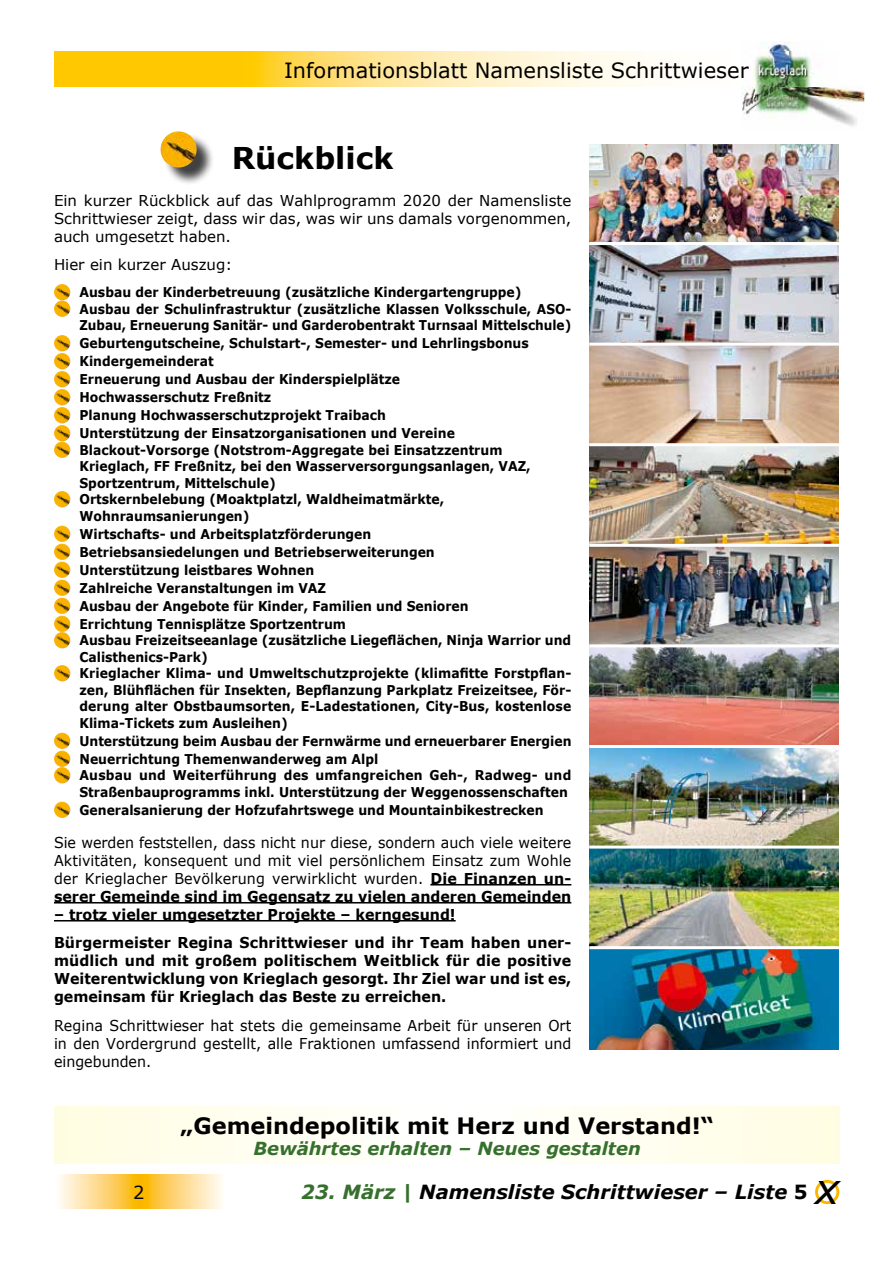
<style>
.page{position:relative;width:893px;height:1263px;background:#fff}
.page>*{position:absolute;margin:0;border:0;box-sizing:border-box;transform-origin:0 0}
.t1{font:italic 42.15px "Verdana";color:#000}
.t2{font:700 30px "Verdana";color:#000}
.t3{font:700 22.5px "Verdana";color:#000}
.t4{font:21px "Verdana";color:#000}
.t5{font:italic 700 19.5px "Verdana";color:#000}
.t6{font:italic 700 18px "Verdana";color:#36702d}
.t7{font:18px "Verdana";color:#000}
.t8{font:15px/18px "Verdana";letter-spacing:.005em;color:#000;text-align:justify;scale:.95 1}
.t9{font:700 15px/18px "Verdana";color:#000;scale:.95 1}
.t10{font:15px/18px "Verdana";letter-spacing:.005em;color:#000;text-align:justify}
.t11{font:700 13.5px/16.5px "Verdana";color:#000;scale:.92 1}
.s1{font-weight:700}
.s2{color:#36702d}
.s3{font-style:normal}
</style>
<div class="page">
<svg style="left:59px;top:1175px;width:163px;height:34px;background:#fdd880"></svg>
<svg style="left:55px;top:52px;width:590px;height:34px;background:#ffde70"></svg>
<img style="left:768px;top:42px;width:38px;height:10px">
<img style="left:741px;top:86px;width:123px;height:40px">
<img style="left:753px;top:52px;width:61px;height:34px">
<div style="left:815px;top:1180px;width:24px;height:24px;border:3px solid #fbb600;border-radius:50%"></div>
<hr style="left:430px;top:884px;width:141px;height:1px;background:#000">
<hr style="left:54px;top:902px;width:517px;height:1px;background:#000">
<hr style="left:54px;top:920px;width:402px;height:1px;background:#000">
<img style="left:54px;top:284px;width:16px;height:16px;border-radius:8px">
<img style="left:54px;top:301px;width:16px;height:16px;border-radius:8px">
<img style="left:54px;top:335px;width:16px;height:16px;border-radius:8px">
<img style="left:54px;top:353px;width:16px;height:16px;border-radius:8px">
<img style="left:54px;top:371px;width:16px;height:16px;border-radius:8px">
<img style="left:54px;top:389px;width:16px;height:16px;border-radius:8px">
<img style="left:54px;top:407px;width:16px;height:16px;border-radius:8px">
<img style="left:54px;top:425px;width:16px;height:16px;border-radius:8px">
<img style="left:54px;top:442px;width:16px;height:16px;border-radius:8px">
<img style="left:54px;top:491px;width:16px;height:16px;border-radius:8px">
<img style="left:54px;top:526px;width:16px;height:16px;border-radius:8px">
<img style="left:54px;top:544px;width:16px;height:16px;border-radius:8px">
<img style="left:54px;top:562px;width:16px;height:16px;border-radius:8px">
<img style="left:54px;top:580px;width:16px;height:16px;border-radius:8px">
<img style="left:54px;top:598px;width:16px;height:16px;border-radius:8px">
<img style="left:54px;top:616px;width:16px;height:16px;border-radius:8px">
<img style="left:54px;top:632px;width:16px;height:16px;border-radius:8px">
<img style="left:54px;top:665px;width:16px;height:16px;border-radius:8px">
<img style="left:54px;top:733px;width:16px;height:16px;border-radius:8px">
<img style="left:54px;top:751px;width:16px;height:16px;border-radius:8px">
<img style="left:54px;top:767px;width:16px;height:16px;border-radius:8px">
<img style="left:54px;top:802px;width:16px;height:16px;border-radius:8px">
<div style="left:163px;top:134px;width:52px;height:52px;background:#000;opacity:.75"></div>
<img style="left:161px;top:131px;width:36px;height:37px;border-radius:18px">
<svg style="left:55px;top:1106px;width:785px;height:57px"></svg>
<img style="left:589px;top:145px;width:250px;height:97px">
<img style="left:589px;top:245px;width:250px;height:98px">
<svg style="left:589px;top:346px;width:250px;height:97px;background:#cbb3a0"></svg>
<img style="left:589px;top:446px;width:250px;height:98px">
<img style="left:589px;top:547px;width:250px;height:97px">
<img style="left:589px;top:647px;width:250px;height:98px">
<img style="left:589px;top:748px;width:250px;height:97px">
<img style="left:589px;top:848px;width:250px;height:98px">
<img style="left:589px;top:949px;width:250px;height:101px">
<h3 class="t4" style="left:284px;top:57px;width:466px">Informationsblatt Namensliste Schrittwieser</h3>
<h2 class="t2" style="left:232px;top:138px;width:163px">Rückblick</h2>
<p class="t10" style="left:54px;top:191px;width:519px">Ein kurzer Rückblick auf das Wahlprogramm 2020 der Namensliste Schrittwieser zeigt, dass wir das, was wir uns damals vorgenommen, auch umgesetzt haben.</p>
<p class="t10" style="left:54px;top:256px;width:180px">Hier ein kurzer Auszug:</p>
<p class="t11" style="left:79px;top:284px;width:536px">Ausbau der Kinderbetreuung (zusätzliche Kindergartengruppe)<br>Ausbau der Schulinfrastruktur (zusätzliche Klassen Volksschule, ASO-<br>Zubau, Erneuerung Sanitär- und Garderobentrakt Turnsaal Mittelschule)</p>
<p class="t11" style="left:79px;top:334px;width:490px;line-height:18px">Geburtengutscheine, Schulstart-, Semester- und Lehrlingsbonus Kindergemeinderat<br>Erneuerung und Ausbau der Kinderspielplätze Hochwasserschutz Freßnitz<br>Planung Hochwasserschutzprojekt Traibach<br>Unterstützung der Einsatzorganisationen und Vereine</p>
<p class="t11" style="left:79px;top:442px;width:492px">Blackout-Vorsorge (Notstrom-Aggregate bei Einsatzzentrum Krieglach, FF Freßnitz, bei den Wasserversorgungsanlagen, VAZ, Sportzentrum, Mittelschule)<br>Ortskernbelebung (Moaktplatzl, Waldheimatmärkte, Wohnraumsanierungen)</p>
<p class="t11" style="left:79px;top:525px;width:425px;line-height:18px">Wirtschafts- und Arbeitsplatzförderungen Betriebsansiedelungen und Betriebserweiterungen Unterstützung leistbares Wohnen<br>Zahlreiche Veranstaltungen im VAZ<br>Ausbau der Angebote für Kinder, Familien und Senioren Errichtung Tennisplätze Sportzentrum</p>
<p class="t11" style="left:79px;top:632px;width:536px">Ausbau Freizeitseeanlage (zusätzliche Liegeflächen, Ninja Warrior und Calisthenics-Park)<br>Krieglacher Klima- und Umweltschutzprojekte (klimafitte Forstpflan&shy;zen, Blühflächen für Insekten, Bepflanzung Parkplatz Freizeitsee, För&shy;derung alter Obstbaumsorten, E-Ladestationen, City-Bus, kostenlose Klima-Tickets zum Ausleihen)</p>
<p class="t11" style="left:79px;top:732px;width:536px;line-height:18px">Unterstützung beim Ausbau der Fernwärme und erneuerbarer Energien<br>Neuerrichtung Themenwanderweg am Alpl</p>
<p class="t11" style="left:79px;top:767px;width:536px">Ausbau und Weiterführung des umfangreichen Geh-, Radweg- und<br>Straßenbauprogramms inkl. Unterstützung der Weggenossenschaften</p>
<p class="t11" style="left:79px;top:802px;width:506px">Generalsanierung der Hofzufahrtswege und Mountainbikestrecken</p>
<p class="t8" style="left:54px;top:833px;width:546px">Sie werden feststellen, dass nicht nur diese, sondern auch viele weitere Aktivitäten, konsequent und mit viel persönlichem Einsatz zum Wohle der Krieglacher Bevölkerung verwirklicht wurden. <span class="s1">Die Finanzen un&shy;serer Gemeinde sind im Gegensatz zu vielen anderen Gemeinden</span></p>
<p class="t9" style="left:54px;top:900px;width:546px;line-height:28.5px">– trotz vieler umgesetzter Projekte – kerngesund!<br>Bürgermeister Regina Schrittwieser und ihr Team haben uner-</p>
<p class="t9" style="left:54px;top:952px;width:546px;text-align:justify">müdlich und mit großem politischem Weitblick für die positive Weiterentwicklung von Krieglach gesorgt. Ihr Ziel war und ist es, gemeinsam für Krieglach das Beste zu erreichen.</p>
<p class="t8" style="left:54px;top:1016px;width:546px">Regina Schrittwieser hat stets die gemeinsame Arbeit für unseren Ort in den Vordergrund gestellt, alle Fraktionen umfassend informiert und eingebunden.</p>
<h3 class="t3" style="left:180px;top:1111px;width:535px">„Gemeindepolitik mit Herz und Verstand!“</h3>
<h3 class="t6" style="left:253px;top:1137px;width:389px">Bewährtes erhalten – Neues gestalten</h3>
<h1 class="t1" style="left:815px;top:1162px;width:26px">x</h1>
<h3 class="t7" style="left:133px;top:1180px;width:13px">2</h3>
<h3 class="t5" style="left:301px;top:1179px;width:508px"><span class="s2">23. März |</span> Namensliste Schrittwieser – Liste <span class="s3">5</span></h3>
</div>
